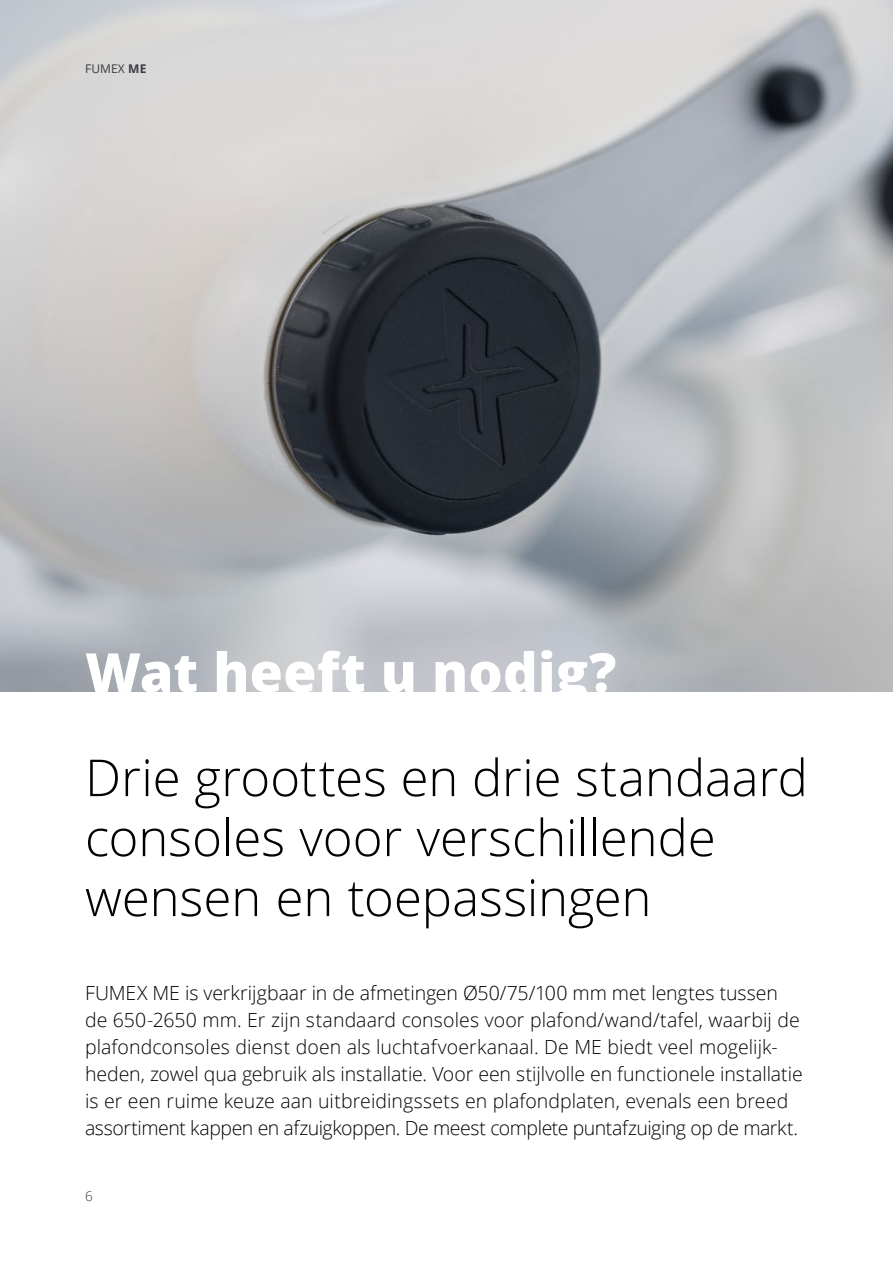
<style>
.page{position:relative;width:893px;height:1263px;background:#fff}
.page>*{position:absolute;margin:0;border:0;box-sizing:border-box;transform-origin:0 0}
.t1{font:800 54px "Open Sans";letter-spacing:.005em;color:#fff}
.t2{font:300 51px/60px "Open Sans";letter-spacing:-.005em;color:#000}
.t3{font:300 19.5px/27px "Open Sans";color:#000}
.t4{font:300 13.5px "Open Sans";color:#3b3c43}
.t5{font:12px "Open Sans";letter-spacing:.01em;color:#3b3c43}
.s1{font-weight:700}
</style>
<div class="page">
<img style="left:0;top:0;width:893px;height:692px">
<p class="t5" style="left:85px;top:60px;width:63px">FUMEX <span class="s1">ME</span></p>
<h1 class="t1" style="left:85px;top:631px;width:533px">Wat heeft u nodig?</h1>
<h2 class="t2" style="left:85px;top:746px;width:724px">Drie groottes en drie standaard consoles voor verschillende wensen en toepassingen</h2>
<p class="t3" style="left:85px;top:979px;width:719px">FUMEX ME is verkrijgbaar in de afmetingen Ø50/75/100 mm met lengtes tussen de 650-2650 mm. Er zijn standaard consoles voor plafond/wand/tafel, waarbij de plafondconsoles dienst doen als luchtafvoerkanaal. De ME biedt veel mogelijk&shy;heden, zowel qua gebruik als installatie. Voor een stijlvolle en functionele installatie is er een ruime keuze aan uitbreidingssets en plafondplaten, evenals een breed assortiment kappen en afzuigkoppen. De meest complete puntafzuiging op de markt.</p>
<p class="t4" style="left:85px;top:1187px;width:9px">6</p>
</div>
